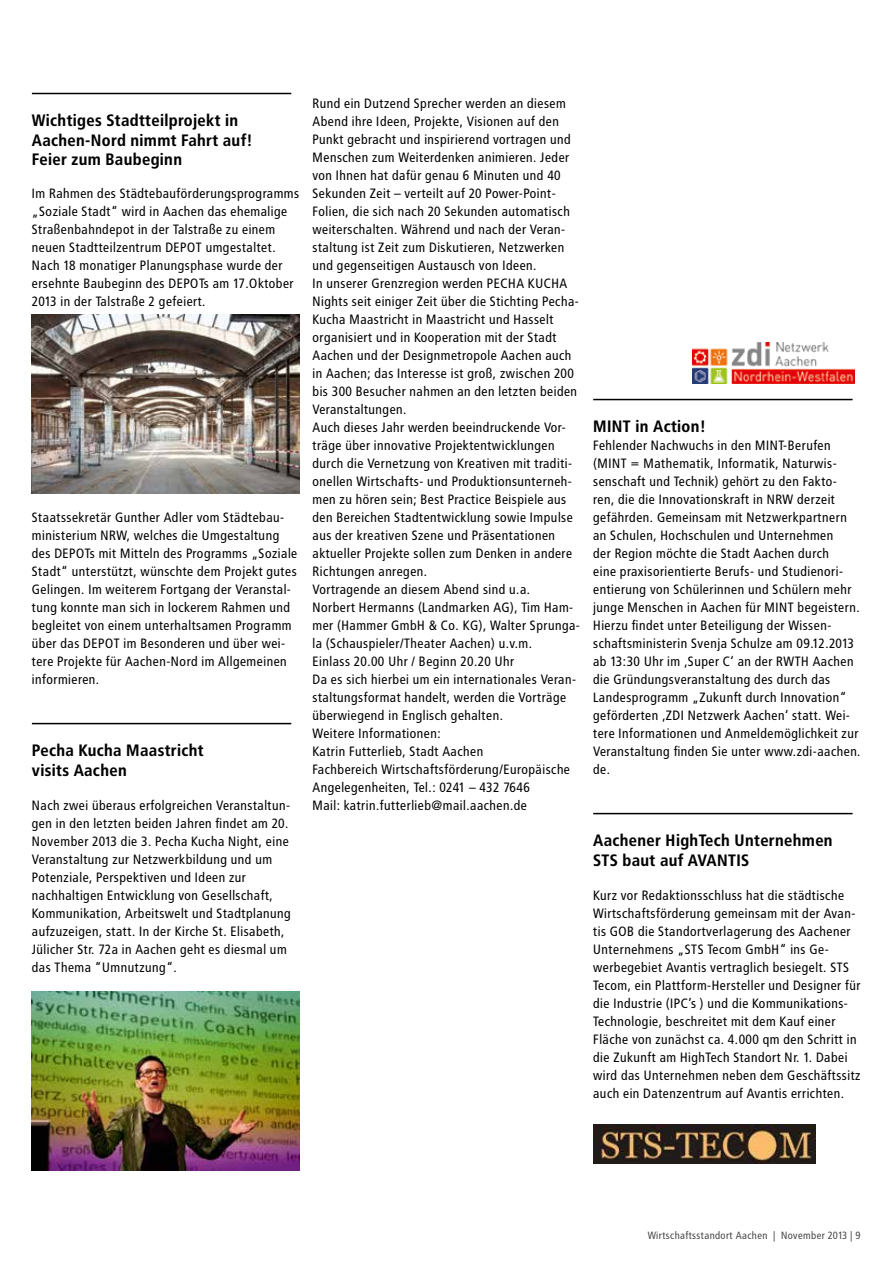
<style>
.page{position:relative;width:893px;height:1263px;background:#fff}
.page>*{position:absolute;margin:0;border:0;box-sizing:border-box;transform-origin:0 0}
.t1{font:700 16.5px/19.5px "Transit";color:#000}
.t2{font:13.5px/18px "Transit";color:#000}
.t3{font:10.5px "Transit";color:#484847}
</style>
<div class="page">
<hr style="left:32px;top:93px;width:259px;height:1px;background:#000">
<hr style="left:32px;top:723px;width:259px;height:1px;background:#000">
<img style="left:32px;top:315px;width:268px;height:178px">
<img style="left:32px;top:991px;width:268px;height:179px">
<hr style="left:593px;top:399px;width:260px;height:1px;background:#000">
<hr style="left:593px;top:813px;width:260px;height:1px;background:#000">
<img style="left:692px;top:342px;width:162px;height:41px">
<img style="left:593px;top:1124px;width:222px;height:39px">
<p class="t1" style="left:32px;top:111px;width:223px">Wichtiges Stadtteilprojekt in<br>Aachen-Nord nimmt Fahrt auf!<br>Feier zum Baubeginn</p>
<p class="t2" style="left:32px;top:184px;width:269px">Im Rahmen des Städtebauförderungsprogramms „Soziale Stadt“ wird in Aachen das ehemalige Straßenbahndepot in der Talstraße zu einem neuen Stadtteilzentrum DEPOT umgestaltet.<br>Nach 18 monatiger Planungsphase wurde der ersehnte Baubeginn des DEPOTs am 17.Oktober 2013 in der Talstraße 2 gefeiert.</p>
<p class="t2" style="left:32px;top:508px;width:267px">Staatssekretär Gunther Adler vom Städtebau&shy;ministerium NRW, welches die Umgestaltung des DEPOTs mit Mitteln des Programms „Soziale Stadt“ unterstützt, wünschte dem Projekt gutes Gelingen. Im weiterem Fortgang der Veranstal&shy;tung konnte man sich in lockerem Rahmen und begleitet von einem unterhaltsamen Programm über das DEPOT im Besonderen und über wei&shy;tere Projekte für Aachen-Nord im Allgemeinen informieren.</p>
<p class="t1" style="left:32px;top:741px;width:174px">Pecha Kucha Maastricht visits Aachen</p>
<p class="t2" style="left:32px;top:796px;width:261px">Nach zwei überaus erfolgreichen Veranstaltun&shy;gen in den letzten beiden Jahren findet am 20.<br>November 2013 die 3. Pecha Kucha Night, eine Veranstaltung zur Netzwerkbildung und um Potenziale, Perspektiven und Ideen zur nachhaltigen Entwicklung von Gesellschaft, Kommunikation, Arbeitswelt und Stadtplanung aufzuzeigen, statt. In der Kirche St. Elisabeth, Jülicher Str. 72a in Aachen geht es diesmal um das Thema “Umnutzung“.</p>
<p class="t2" style="left:313px;top:94px;width:269px">Rund ein Dutzend Sprecher werden an diesem Abend ihre Ideen, Projekte, Visionen auf den Punkt gebracht und inspirierend vortragen und Menschen zum Weiterdenken animieren. Jeder von Ihnen hat dafür genau 6 Minuten und 40<br>Sekunden Zeit – verteilt auf 20 Power-Point-Folien, die sich nach 20 Sekunden automatisch weiterschalten. Während und nach der Veran&shy;staltung ist Zeit zum Diskutieren, Netzwerken und gegenseitigen Austausch von Ideen.<br>In unserer Grenzregion werden PECHA KUCHA Nights seit einiger Zeit über die Stichting Pecha-Kucha Maastricht in Maastricht und Hasselt organisiert und in Kooperation mit der Stadt Aachen und der Designmetropole Aachen auch in Aachen; das Interesse ist groß, zwischen 200 bis 300 Besucher nahmen an den letzten beiden Veranstaltungen.<br>Auch dieses Jahr werden beeindruckende Vor&shy;träge über innovative Projektentwicklungen durch die Vernetzung von Kreativen mit traditi&shy;onellen Wirtschafts- und Produktionsunterneh&shy;men zu hören sein; Best Practice Beispiele aus den Bereichen Stadtentwicklung sowie Impulse aus der kreativen Szene und Präsentationen aktueller Projekte sollen zum Denken in andere Richtungen anregen.<br>Vortragende an diesem Abend sind u.a.<br>Norbert Hermanns (Landmarken AG), Tim Ham&shy;mer (Hammer GmbH &amp; Co. KG), Walter Sprunga&shy;la (Schauspieler/Theater Aachen) u.v.m.<br>Einlass 20.00 Uhr / Beginn 20.20 Uhr<br>Da es sich hierbei um ein internationales Veran&shy;staltungsformat handelt, werden die Vorträge überwiegend in Englisch gehalten.<br>Weitere Informationen:<br>Katrin Futterlieb, Stadt Aachen<br>Fachbereich Wirtschaftsförderung/Europäische Angelegenheiten, Tel.: 0241 – 432 7646<br>Mail: katrin.futterlieb@mail.aachen.de</p>
<p class="t1" style="left:593px;top:417px;width:115px">MINT in Action!</p>
<p class="t2" style="left:593px;top:436px;width:269px">Fehlender Nachwuchs in den MINT-Berufen (MINT = Mathematik, Informatik, Naturwis&shy;senschaft und Technik) gehört zu den Fakto&shy;ren, die die Innovationskraft in NRW derzeit gefährden. Gemeinsam mit Netzwerkpartnern an Schulen, Hochschulen und Unternehmen<br>der Region möchte die Stadt Aachen durch<br>eine praxisorientierte Berufs- und Studienori&shy;entierung von Schülerinnen und Schülern mehr junge Menschen in Aachen für MINT begeistern.<br>Hierzu findet unter Beteiligung der Wissen&shy;schaftsministerin Svenja Schulze am 09.12.2013 ab 13:30 Uhr im ‚Super C‘ an der RWTH Aachen die Gründungsveranstaltung des durch das Landesprogramm „Zukunft durch Innovation“ geförderten ‚ZDI Netzwerk Aachen‘ statt. Wei&shy;tere Informationen und Anmeldemöglichkeit zur Veranstaltung finden Sie unter www.zdi-aachen. de.</p>
<p class="t1" style="left:593px;top:831px;width:241px">Aachener HighTech Unternehmen<br>STS baut auf AVANTIS</p>
<p class="t2" style="left:593px;top:886px;width:269px">Kurz vor Redaktionsschluss hat die städtische Wirtschaftsförderung gemeinsam mit der Avan&shy;tis GOB die Standortverlagerung des Aachener Unternehmens „STS Tecom GmbH“ ins Ge&shy;werbegebiet Avantis vertraglich besiegelt. STS Tecom, ein Plattform-Hersteller und Designer für die Industrie (IPC’s ) und die Kommunikations-Technologie, beschreitet mit dem Kauf einer Fläche von zunächst ca. 4.000 qm den Schritt in die Zukunft am HighTech Standort Nr. 1. Dabei wird das Unternehmen neben dem Geschäftssitz auch ein Datenzentrum auf Avantis errichten.</p>
<p class="t3" style="left:648px;top:1229px;width:215px">Wirtschaftsstandort Aachen | November 2013 | 9</p>
</div>
